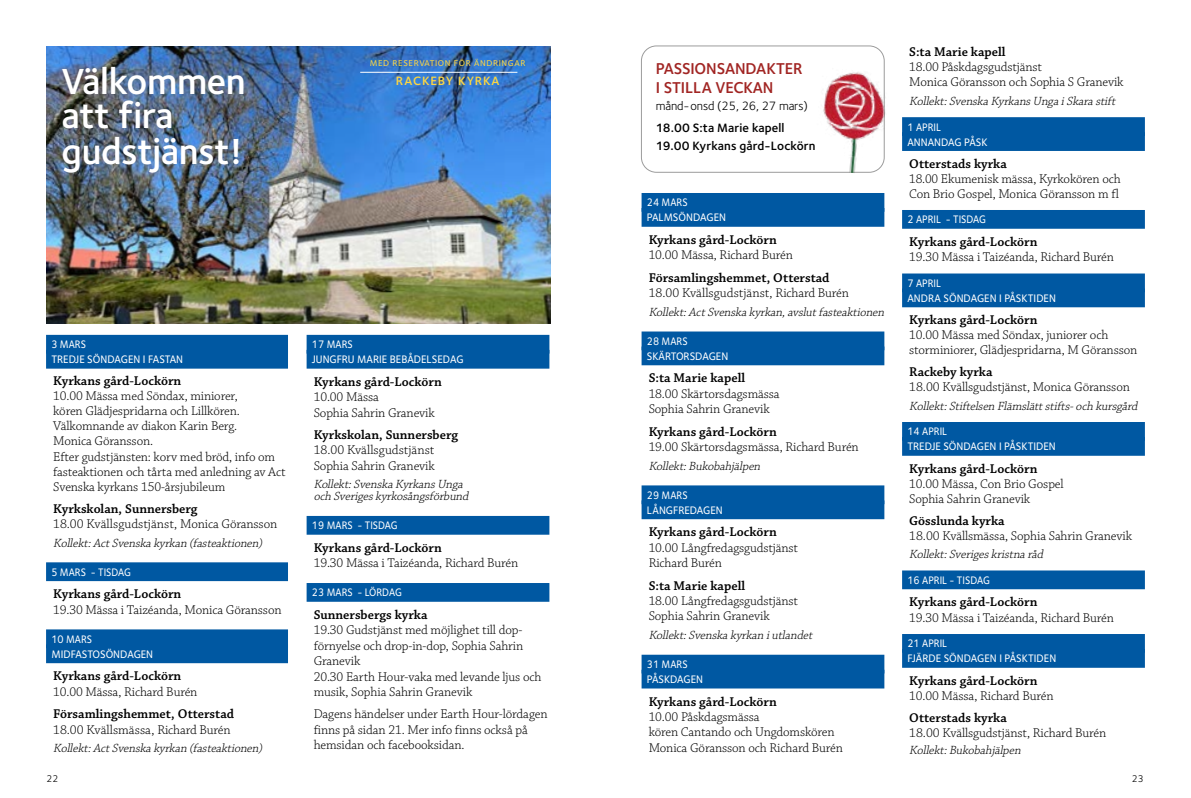
<style>
.page{position:relative;width:1191px;height:798px;background:#fff}
.page>*{position:absolute;margin:0;border:0;box-sizing:border-box;transform-origin:0 0}
.t1{font:600 37.5px/35px "Foundry Sterling OT3";letter-spacing:-.01em;color:#fff}
.t2{font:600 16.25px/18.8px "Foundry Sterling OT3";letter-spacing:-.01em;color:#a12523}
.t3{font:300 13.38px/15.4px "Chaparral Pro";letter-spacing:-.01em;color:#000}
.t4{font:600 13.38px "Chaparral Pro";color:#000}
.t5{font:italic 300 12.5px/12.5px "Chaparral Pro";letter-spacing:-.015em;color:#000}
.t6{font:600 12.5px/18.5px "Foundry Sterling OT3";letter-spacing:.005em;color:#000}
.t7{font:12.5px "Foundry Sterling OT3";letter-spacing:-.01em;color:#000}
.t8{font:600 12.5px "Foundry Sterling OT3";letter-spacing:.07em;color:#ffd740}
.t9{font:500 11.25px/15px "Foundry Sterling OT3";color:#fff;scale:.9 1}
.t10{font:10px "Foundry Sterling OT3";color:#000}
.t11{font:500 8.75px "Foundry Sterling OT3";letter-spacing:.07em;color:#ffd740}
</style>
<div class="page">
<img style="left:47px;top:46px;width:503px;height:278px">
<hr style="left:360px;top:72px;width:157px;height:1px;background:#fff">
<div style="left:46px;top:335px;width:242px;height:18px;background:#0058a2"></div>
<div style="left:46px;top:350px;width:242px;height:18px;background:#0058a2"></div>
<div style="left:46px;top:562px;width:242px;height:19px;background:#0058a2"></div>
<div style="left:46px;top:629px;width:242px;height:19px;background:#0058a2"></div>
<div style="left:46px;top:644px;width:242px;height:19px;background:#0058a2"></div>
<div style="left:306px;top:335px;width:243px;height:18px;background:#0058a2"></div>
<div style="left:306px;top:350px;width:243px;height:18px;background:#0058a2"></div>
<div style="left:306px;top:515px;width:243px;height:19px;background:#0058a2"></div>
<div style="left:306px;top:582px;width:243px;height:19px;background:#0058a2"></div>
<div style="left:641px;top:193px;width:243px;height:19px;background:#0058a2"></div>
<div style="left:641px;top:208px;width:243px;height:19px;background:#0058a2"></div>
<div style="left:641px;top:331px;width:243px;height:19px;background:#0058a2"></div>
<div style="left:641px;top:346px;width:243px;height:19px;background:#0058a2"></div>
<div style="left:641px;top:485px;width:243px;height:19px;background:#0058a2"></div>
<div style="left:641px;top:500px;width:243px;height:19px;background:#0058a2"></div>
<div style="left:641px;top:654px;width:243px;height:19px;background:#0058a2"></div>
<div style="left:641px;top:669px;width:243px;height:19px;background:#0058a2"></div>
<div style="left:902px;top:117px;width:242px;height:19px;background:#0058a2"></div>
<div style="left:902px;top:132px;width:242px;height:19px;background:#0058a2"></div>
<div style="left:902px;top:210px;width:242px;height:19px;background:#0058a2"></div>
<div style="left:902px;top:273px;width:242px;height:19px;background:#0058a2"></div>
<div style="left:902px;top:288px;width:242px;height:19px;background:#0058a2"></div>
<div style="left:902px;top:422px;width:242px;height:18px;background:#0058a2"></div>
<div style="left:902px;top:437px;width:242px;height:18px;background:#0058a2"></div>
<div style="left:902px;top:570px;width:242px;height:19px;background:#0058a2"></div>
<div style="left:902px;top:633px;width:242px;height:19px;background:#0058a2"></div>
<div style="left:902px;top:648px;width:242px;height:19px;background:#0058a2"></div>
<div style="left:641px;top:46px;width:243px;height:126px;border:1px solid #000;border-radius:15px"></div>
<img style="left:812px;top:66px;width:74px;height:107px">
<h1 class="t1" style="left:62px;top:61px;width:186px">Välkommen att fira gudstjänst!</h1>
<p class="t11" style="left:370px;top:57px;width:157px">MED RESERVATION FÖR ÄNDRINGAR</p>
<p class="t8" style="left:396px;top:71px;width:105px">RACKEBY KYRKA</p>
<p class="t9" style="left:51px;top:336px;width:148px">3 MARS<br>TREDJE SÖNDAGEN I FASTAN</p>
<p class="t4" style="left:53px;top:373px;width:130px">Kyrkans gård-Lockörn</p>
<p class="t3" style="left:53px;top:389px;width:234px;line-height:15px">10.00 Mässa med Söndax, miniorer,<br>kören Glädjespridarna och Lillkören.<br>Välkomnande av diakon Karin Berg.<br>Monica Göransson.<br>Efter gudstjänsten: korv med bröd, info om fasteaktionen och tårta med anledning av Act Svenska kyrkans 150-årsjubileum</p>
<p class="t4" style="left:53px;top:500px;width:146px">Kyrkskolan, Sunnersberg</p>
<p class="t3" style="left:53px;top:516px;width:226px">18.00 Kvällsgudstjänst, Monica Göransson</p>
<p class="t5" style="left:53px;top:536px;width:213px">Kollekt:ActSvenskakyrkan (fasteaktionen)</p>
<p class="t9" style="left:51px;top:563px;width:90px">5 MARS - TISDAG</p>
<p class="t4" style="left:53px;top:586px;width:130px">Kyrkans gård-Lockörn</p>
<p class="t3" style="left:53px;top:602px;width:230px">19.30 Mässa i Taizéanda, Monica Göransson</p>
<p class="t9" style="left:51px;top:630px;width:115px">10 MARS<br>MIDFASTOSÖNDAGEN</p>
<p class="t4" style="left:53px;top:668px;width:130px">Kyrkans gård-Lockörn</p>
<p class="t3" style="left:53px;top:684px;width:146px">10.00 Mässa, Richard Burén</p>
<p class="t4" style="left:53px;top:706px;width:182px">Församlingshemmet, Otterstad</p>
<p class="t3" style="left:53px;top:722px;width:179px">18.00 Kvällsmässa, Richard Burén</p>
<p class="t5" style="left:53px;top:742px;width:213px">Kollekt:ActSvenskakyrkan (fasteaktionen)</p>
<p class="t9" style="left:312px;top:336px;width:170px">17 MARS<br>JUNGFRU MARIE BEBÅDELSEDAG</p>
<p class="t4" style="left:314px;top:374px;width:130px">Kyrkans gård-Lockörn</p>
<p class="t3" style="left:314px;top:389px;width:123px">10.00 Mässa<br>Sophia Sahrin Granevik</p>
<p class="t4" style="left:314px;top:427px;width:146px">Kyrkskolan, Sunnersberg</p>
<p class="t3" style="left:314px;top:443px;width:123px">18.00 Kvällsgudstjänst<br>Sophia Sahrin Granevik</p>
<p class="t5" style="left:314px;top:478px;width:159px">Kollekt:SvenskaKyrkansUnga och Sverigeskyrkosångsförbund</p>
<p class="t9" style="left:312px;top:517px;width:97px">19 MARS - TISDAG</p>
<p class="t4" style="left:314px;top:540px;width:130px">Kyrkans gård-Lockörn</p>
<p class="t3" style="left:314px;top:555px;width:206px">19.30 Mässa i Taizéanda, Richard Burén</p>
<p class="t9" style="left:312px;top:584px;width:101px">23 MARS - LÖRDAG</p>
<p class="t4" style="left:314px;top:607px;width:115px">Sunnersbergs kyrka</p>
<p class="t3" style="left:314px;top:622px;width:229px">19.30 Gudstjänst med möjlighet till dop&shy;förnyelse och drop-in-dop, Sophia Sahrin Granevik<br>20.30 Earth Hour-vaka med levande ljus och musik, Sophia Sahrin Granevik</p>
<p class="t3" style="left:314px;top:706px;width:235px">Dagens händelser under Earth Hour-lördagen finns på sidan 21. Mer info finns också på hemsidan och facebooksidan.</p>
<p class="t2" style="left:656px;top:58px;width:148px">PASSIONSANDAKTER<br>I STILLA VECKAN</p>
<p class="t7" style="left:656px;top:96px;width:154px">månd-onsd (25, 26, 27 mars)</p>
<p class="t6" style="left:656px;top:117px;width:161px">18.00 S:ta Marie kapell<br>19.00 Kyrkans gård-Lockörn</p>
<p class="t9" style="left:647px;top:194px;width:89px">24 MARS<br>PALMSÖNDAGEN</p>
<p class="t4" style="left:648px;top:232px;width:130px">Kyrkans gård-Lockörn</p>
<p class="t3" style="left:648px;top:248px;width:146px">10.00 Mässa, Richard Burén</p>
<p class="t4" style="left:648px;top:270px;width:182px">Församlingshemmet, Otterstad</p>
<p class="t3" style="left:648px;top:286px;width:202px">18.00 Kvällsgudstjänst, Richard Burén</p>
<p class="t5" style="left:648px;top:306px;width:240px">Kollekt:ActSvenskakyrkan,avslutfasteaktionen</p>
<p class="t9" style="left:647px;top:333px;width:92px">28 MARS<br>SKÄRTORSDAGEN</p>
<p class="t4" style="left:648px;top:370px;width:98px">S:ta Marie kapell</p>
<p class="t3" style="left:648px;top:386px;width:132px">18.00 Skärtorsdagsmässa<br>Sophia Sahrin Granevik</p>
<p class="t4" style="left:648px;top:423px;width:130px">Kyrkans gård-Lockörn</p>
<p class="t3" style="left:648px;top:439px;width:212px">19.00 Skärtorsdagsmässa, Richard Burén</p>
<p class="t5" style="left:648px;top:460px;width:116px">Kollekt:Bukobahj älpen</p>
<p class="t9" style="left:647px;top:486px;width:86px">29 MARS<br>LÅNGFREDAGEN</p>
<p class="t4" style="left:648px;top:524px;width:130px">Kyrkans gård-Lockörn</p>
<p class="t3" style="left:648px;top:540px;width:151px">10.00 Långfredagsgudstjänst<br>Richard Burén</p>
<p class="t4" style="left:648px;top:577px;width:98px">S:ta Marie kapell</p>
<p class="t3" style="left:648px;top:593px;width:151px">18.00 Långfredagsgudstjänst<br>Sophia Sahrin Granevik</p>
<p class="t5" style="left:648px;top:629px;width:168px">Kollekt:Svenskakyrkan iutlandet</p>
<p class="t9" style="left:647px;top:656px;width:64px">31 MARS<br>PÅSKDAGEN</p>
<p class="t4" style="left:648px;top:693px;width:130px">Kyrkans gård-Lockörn</p>
<p class="t3" style="left:648px;top:709px;width:196px">10.00 Påskdagsmässa<br>kören Cantando och Ungdomskören<br>Monica Göransson och Richard Burén</p>
<p class="t4" style="left:909px;top:44px;width:98px">S:ta Marie kapell</p>
<p class="t3" style="left:909px;top:60px;width:216px">18.00 Påskdagsgudstjänst<br>Monica Göransson och Sophia S Granevik</p>
<p class="t5" style="left:909px;top:95px;width:210px">Kollekt:SvenskaKyrkansUngaiSkarastift</p>
<p class="t9" style="left:907px;top:118px;width:90px">1 APRIL<br>ANNANDAG PÅSK</p>
<p class="t4" style="left:909px;top:156px;width:99px">Otterstads kyrka</p>
<p class="t3" style="left:909px;top:171px;width:213px;line-height:15px">18.00 Ekumenisk mässa, Kyrkokören och<br>Con Brio Gospel, Monica Göransson m fl</p>
<p class="t9" style="left:907px;top:211px;width:89px">2 APRIL - TISDAG</p>
<p class="t4" style="left:909px;top:234px;width:130px">Kyrkans gård-Lockörn</p>
<p class="t3" style="left:909px;top:250px;width:206px">19.30 Mässa i Taizéanda, Richard Burén</p>
<p class="t9" style="left:907px;top:275px;width:167px">7 APRIL<br>ANDRA SÖNDAGEN I PÅSKTIDEN</p>
<p class="t4" style="left:909px;top:312px;width:130px">Kyrkans gård-Lockörn</p>
<p class="t3" style="left:909px;top:328px;width:230px;line-height:15px">10.00 Mässa med Söndax, juniorer och storminiorer, Glädjespridarna, M Göransson</p>
<p class="t4" style="left:909px;top:364px;width:85px">Rackeby kyrka</p>
<p class="t3" style="left:909px;top:380px;width:222px">18.00 Kvällsgudstjänst, Monica Göransson</p>
<p class="t5" style="left:909px;top:400px;width:233px">Kollekt:Stiftelsen Flämslättstifts-och kursgård</p>
<p class="t9" style="left:907px;top:423px;width:166px">14 APRIL<br>TREDJE SÖNDAGEN I PÅSKTIDEN</p>
<p class="t4" style="left:909px;top:460px;width:130px">Kyrkans gård-Lockörn</p>
<p class="t3" style="left:909px;top:476px;width:156px;line-height:15px">10.00 Mässa, Con Brio Gospel<br>Sophia Sahrin Granevik</p>
<p class="t4" style="left:909px;top:512px;width:97px">Gösslunda kyrka</p>
<p class="t3" style="left:909px;top:528px;width:224px">18.00 Kvällsmässa, Sophia Sahrin Granevik</p>
<p class="t5" style="left:909px;top:548px;width:138px">Kollekt:Sverigeskristnaråd</p>
<p class="t9" style="left:907px;top:571px;width:93px">16 APRIL - TISDAG</p>
<p class="t4" style="left:909px;top:594px;width:130px">Kyrkans gård-Lockörn</p>
<p class="t3" style="left:909px;top:610px;width:206px">19.30 Mässa i Taizéanda, Richard Burén</p>
<p class="t9" style="left:907px;top:635px;width:167px">21 APRIL<br>FJÄRDE SÖNDAGEN I PÅSKTIDEN</p>
<p class="t4" style="left:909px;top:672px;width:130px">Kyrkans gård-Lockörn</p>
<p class="t3" style="left:909px;top:688px;width:146px">10.00 Mässa, Richard Burén</p>
<p class="t4" style="left:909px;top:709px;width:99px">Otterstads kyrka</p>
<p class="t3" style="left:909px;top:725px;width:198px">18.00 Kvällsgudstjänst, Richard Burén</p>
<p class="t5" style="left:909px;top:743px;width:116px">Kollekt:Bukobahj älpen</p>
<p class="t10" style="left:46px;top:771px;width:13px">22</p>
<p class="t10" style="left:1131px;top:771px;width:13px">23</p>
</div>
